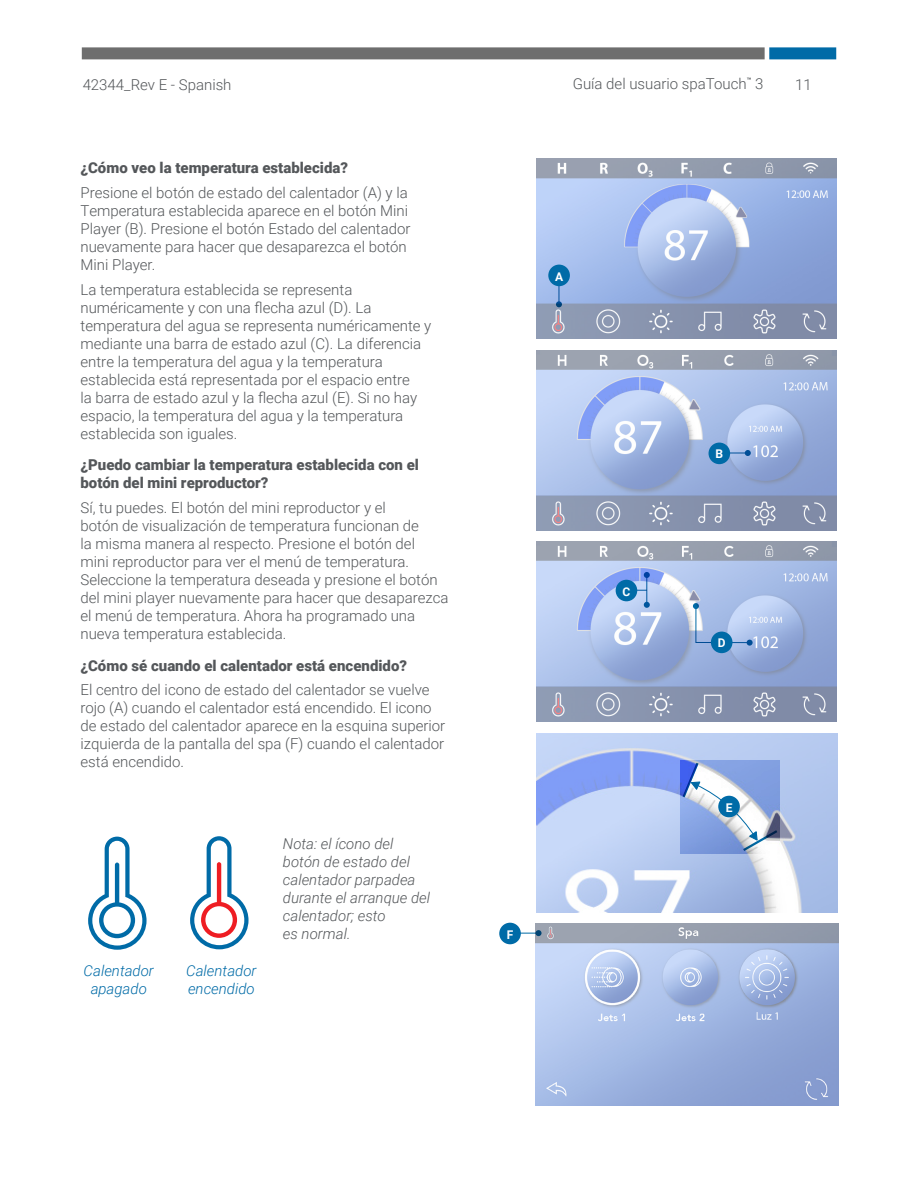
<style>
.page{position:relative;width:918px;height:1188px;background:#fff}
.page>*{position:absolute;margin:0;border:0;box-sizing:border-box;transform-origin:0 0}
.t1{font:300 15px/18px "Roboto";color:#54575a}
.t2{font:900 15px/18px "Roboto";color:#54575a}
.t3{font:italic 300 15px/18px "Roboto";color:#54575a}
.t4{font:italic 300 15px/18px "Roboto";color:#006ba7;text-align:center}
.t5{font:700 12px "Roboto";color:#fff}
</style>
<div class="page">
<img style="left:537px;top:351px;width:300px;height:180px">
<img style="left:537px;top:158px;width:300px;height:180px">
<img style="left:537px;top:542px;width:300px;height:180px">
<img style="left:537px;top:733px;width:301px;height:180px">
<img style="left:536px;top:924px;width:302px;height:181px">
<hr style="left:507px;top:933px;width:32px;height:1px;background:#006ba7">
<svg style="left:536px;top:930px;width:6px;height:6px"></svg>
<div style="left:499px;top:923px;width:22px;height:21px;background:#006ba7;border-radius:50%"></div>
<div style="left:769px;top:47px;width:67px;height:12px;background:#006ba7"></div>
<div style="left:82px;top:47px;width:683px;height:12px;background:#6e6e6e"></div>
<hr style="left:716px;top:453px;width:32px;height:1px;background:#006ba7">
<svg style="left:745px;top:450px;width:6px;height:6px"></svg>
<svg style="left:556px;top:286px;width:6px;height:21px"></svg>
<div style="left:548px;top:265px;width:22px;height:21px;background:#006ba7;border-radius:50%"></div>
<div style="left:709px;top:443px;width:21px;height:21px;background:#006ba7;border-radius:50%"></div>
<svg style="left:681px;top:760px;width:99px;height:93px"></svg>
<div style="left:718px;top:796px;width:22px;height:21px;background:#006ba7;border-radius:50%"></div>
<div style="left:616px;top:580px;width:21px;height:21px;background:#006ba7;border-radius:50%"></div>
<hr style="left:646px;top:575px;width:1px;height:30px;background:#006ba7">
<svg style="left:644px;top:572px;width:6px;height:6px"></svg>
<svg style="left:644px;top:602px;width:6px;height:6px"></svg>
<svg style="left:693px;top:603px;width:60px;height:43px;background:#aac1e7"></svg>
<div style="left:711px;top:632px;width:22px;height:21px;background:#006ba7;border-radius:50%"></div>
<svg style="left:88px;top:837px;width:59px;height:113px"></svg>
<svg style="left:190px;top:836px;width:59px;height:113px"></svg>
<p class="t1" style="left:573px;top:75px;width:192px">Guía del usuario spaTouch<sup>™</sup> 3</p>
<p class="t1" style="left:83px;top:75px;width:150px">42344_Rev E - Spanish</p>
<p class="t1" style="left:795px;top:75px;width:18px">11</p>
<p class="t2" style="left:81px;top:159px;width:269px">¿Cómo veo la temperatura establecida?</p>
<p class="t1" style="left:81px;top:183px;width:332px">Presione el botón de estado del calentador (A) y la Temperatura establecida aparece en el botón Mini Player (B). Presione el botón Estado del calentador nuevamente para hacer que desaparezca el botón Mini Player.</p>
<p class="t1" style="left:81px;top:280px;width:352px">La temperatura establecida se representa numéricamente y con una flecha azul (D). La temperatura del agua se representa numéricamente y mediante una barra de estado azul (C). La diferencia entre la temperatura del agua y la temperatura establecida está representada por el espacio entre<br>la barra de estado azul y la flecha azul (E). Si no hay espacio, la temperatura del agua y la temperatura establecida son iguales.</p>
<p class="t2" style="left:81px;top:456px;width:340px">¿Puedo cambiar la temperatura establecida con el botón del mini reproductor?</p>
<p class="t1" style="left:81px;top:498px;width:369px">Sí, tu puedes. El botón del mini reproductor y el<br>botón de visualización de temperatura funcionan de<br>la misma manera al respecto. Presione el botón del<br>mini reproductor para ver el menú de temperatura.<br>Seleccione la temperatura deseada y presione el botón del mini player nuevamente para hacer que desaparezca el menú de temperatura. Ahora ha programado una nueva temperatura establecida.</p>
<p class="t2" style="left:81px;top:656px;width:328px">¿Cómo sé cuando el calentador está encendido?</p>
<p class="t1" style="left:81px;top:681px;width:366px">El centro del icono de estado del calentador se vuelve rojo (A) cuando el calentador está encendido. El icono de estado del calentador aparece en la esquina superior izquierda de la pantalla del spa (F) cuando el calentador está encendido.</p>
<p class="t4" style="left:84px;top:961px;width:72px">Calentador apagado</p>
<p class="t4" style="left:186px;top:961px;width:72px;text-align:left">Calentador encendido</p>
<p class="t3" style="left:283px;top:834px;width:149px">Nota: el ícono del botón de estado del calentador parpadea durante el arranque del calentador; esto<br>es normal.</p>
<p class="t5" style="left:555px;top:268px;width:10px">A</p>
<p class="t5" style="left:623px;top:583px;width:9px">C</p>
<p class="t5" style="left:507px;top:926px;width:8px">F</p>
<p class="t5" style="left:716px;top:446px;width:9px">B</p>
<p class="t5" style="left:718px;top:635px;width:9px">D</p>
<p class="t5" style="left:726px;top:799px;width:8px">E</p>
</div>
